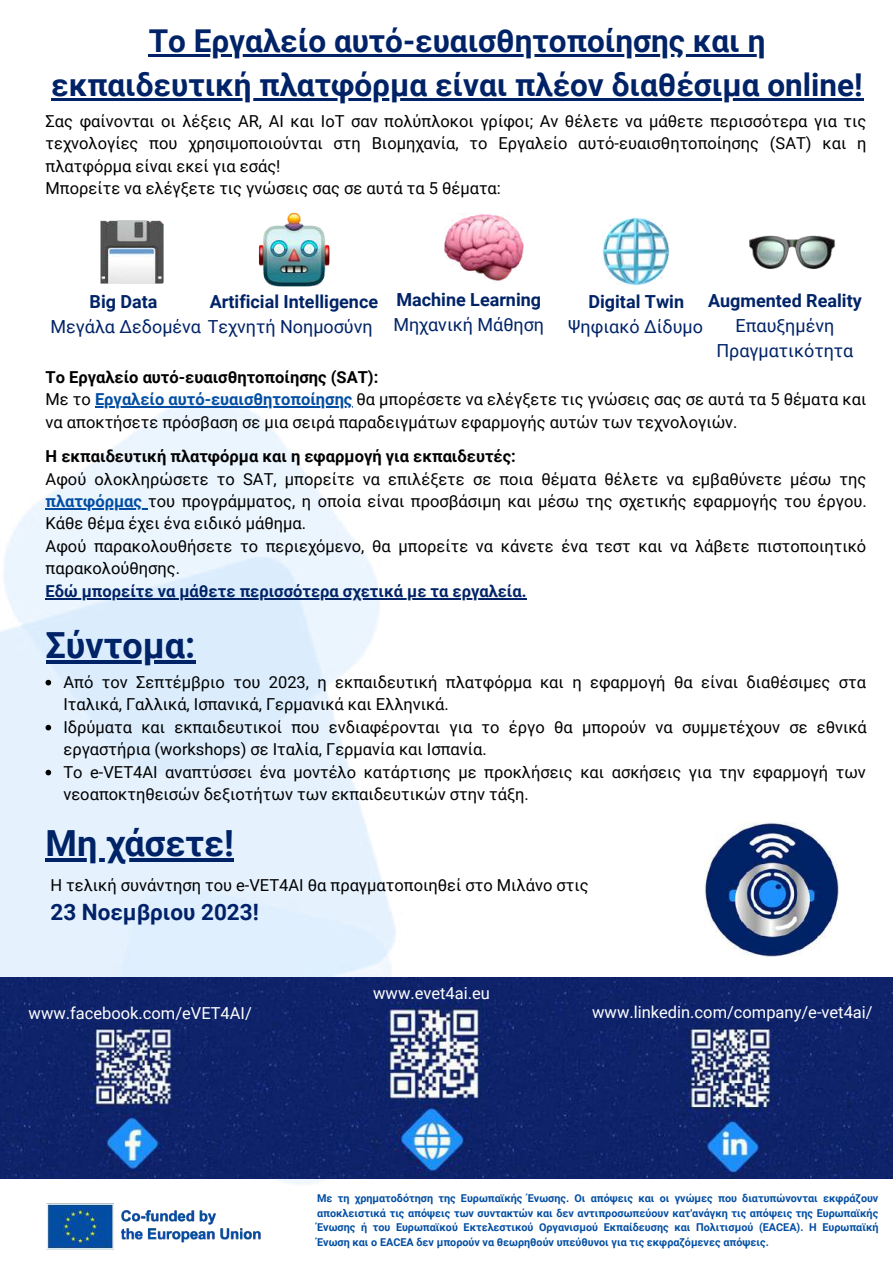
<style>
.page{position:relative;width:893px;height:1264px;background:#fff}
.page>*{position:absolute;margin:0;border:0;box-sizing:border-box;transform-origin:0 0}
.t1{font:700 36px "Roboto";color:#002267}
.t2{font:700 31.5px/43.8px "Roboto";color:#002267;text-align:center}
.t3{font:700 22.5px "Roboto";color:#012269}
.t4{font:18px/24.8px "Roboto";color:#002367;text-align:center}
.t5{font:700 18px "Roboto";color:#002367}
.t6{font:16.5px/22.5px "Roboto";color:#000}
.t7{font:16.5px "Roboto";color:#fff}
.t8{font:700 16.5px "Roboto";color:#002367}
.t9{font:700 16.5px "Roboto";color:#000}
.t10{font:700 10.8px/14.4px "Roboto";color:#034ea2;text-align:justify}
.s1{font-weight:700}
.s2{font-weight:700;color:#034ea2}
</style>
<div class="page">
<img style="left:0;top:399px;width:536px;height:786px">
<hr style="left:95px;top:406px;width:257px;height:2px;background:#034ea2">
<hr style="left:46px;top:508px;width:102px;height:2px;background:#034ea2">
<hr style="left:46px;top:598px;width:480px;height:2px;background:#002367">
<img style="left:46px;top:1203px;width:215px;height:47px">
<img style="left:0;top:977px;width:892px;height:201px">
<img style="left:704px;top:822px;width:134px;height:134px">
<svg style="left:46px;top:679px;width:5px;height:6px"></svg>
<svg style="left:46px;top:724px;width:5px;height:6px"></svg>
<svg style="left:46px;top:769px;width:5px;height:6px"></svg>
<hr style="left:46px;top:660px;width:149px;height:3px;background:#002267">
<hr style="left:46px;top:858px;width:188px;height:3px;background:#002267">
<img style="left:749px;top:235px;width:86px;height:34px">
<img style="left:602px;top:218px;width:67px;height:67px">
<img style="left:445px;top:213px;width:78px;height:68px">
<img style="left:259px;top:212px;width:71px;height:75px">
<img style="left:100px;top:221px;width:63px;height:63px">
<hr style="left:149px;top:54px;width:617px;height:2px;background:#002267">
<hr style="left:51px;top:98px;width:812px;height:2px;background:#002267">
<h2 class="t2" style="left:51px;top:19px;width:812px">Το Εργαλείο αυτό-ευαισθητοποίησης και η εκπαιδευτική πλατφόρμα είναι πλέον διαθέσιμα online!</h2>
<p class="t6" style="left:46px;top:110px;width:822px">Σας φαίνονται οι λέξεις AR, AI και IoT σαν πολύπλοκοι γρίφοι; Αν θέλετε να μάθετε περισσότερα για τις τεχνολογίες που χρησιμοποιούνται στη Βιομηχανία, το Εργαλείο αυτό-ευαισθητοποίησης (SAT) και η πλατφόρμα είναι εκεί για εσάς!<br>Μπορείτε να ελέγξετε τις γνώσεις σας σε αυτά τα 5 θέματα:</p>
<p class="t5" style="left:210px;top:292px;width:170px">Artificial Intelligence</p>
<p class="t4" style="left:50px;top:314px;width:324px">Μεγάλα Δεδομένα Τεχνητή Νοημοσύνη</p>
<p class="t5" style="left:90px;top:292px;width:69px">Big Data</p>
<p class="t5" style="left:396px;top:289px;width:146px">Machine Learning</p>
<p class="t4" style="left:393px;top:312px;width:152px">Μηχανική Μάθηση</p>
<p class="t5" style="left:708px;top:290px;width:155px">Augmented Reality</p>
<p class="t4" style="left:716px;top:313px;width:138px">Επαυξημένη<br>Πραγματικότητα</p>
<p class="t5" style="left:588px;top:292px;width:97px">Digital Twin</p>
<p class="t4" style="left:568px;top:314px;width:136px">Ψηφιακό Δίδυμο</p>
<p class="t6" style="left:46px;top:365px;width:822px"><span class="s1">Το Εργαλείο αυτό-ευαισθητοποίησης (SAT):<br></span>Με το <span class="s2">Εργαλείο αυτό-ευαισθητοποίησης</span> θα μπορέσετε να ελέγξετε τις γνώσεις σας σε αυτά τα 5 θέματα και να αποκτήσετε πρόσβαση σε μια σειρά παραδειγμάτων εφαρμογής αυτών των τεχνολογιών.</p>
<p class="t9" style="left:46px;top:446px;width:472px">Η εκπαιδευτική πλατφόρμα και η εφαρμογή για εκπαιδευτές:</p>
<p class="t6" style="left:46px;top:467px;width:822px">Αφού ολοκληρώσετε το SAT, μπορείτε να επιλέξετε σε ποια θέματα θέλετε να εμβαθύνετε μέσω της <span class="s2">πλατφόρμας</span> του προγράμματος, η οποία είναι προσβάσιμη και μέσω της σχετικής εφαρμογής του έργου.<br>Κάθε θέμα έχει ένα ειδικό μάθημα.<br>Αφού παρακολουθήσετε το περιεχόμενο, θα μπορείτε να κάνετε ένα τεστ και να λάβετε πιστοποιητικό παρακολούθησης.</p>
<p class="t8" style="left:46px;top:581px;width:482px">Εδώ μπορείτε να μάθετε περισσότερα σχετικά με τα εργαλεία.</p>
<h1 class="t1" style="left:46px;top:624px;width:151px">Σύντομα:</h1>
<p class="t6" style="left:63px;top:670px;width:804px">Από τον Σεπτέμβριο του 2023, η εκπαιδευτική πλατφόρμα και η εφαρμογή θα είναι διαθέσιμες στα Ιταλικά, Γαλλικά, Ισπανικά, Γερμανικά και Ελληνικά.<br>Ιδρύματα και εκπαιδευτικοί που ενδιαφέρονται για το έργο θα μπορούν να συμμετέχουν σε εθνικά εργαστήρια (workshops) σε Ιταλία, Γερμανία και Ισπανία.<br>Το e-VET4AI αναπτύσσει ένα μοντέλο κατάρτισης με προκλήσεις και ασκήσεις για την εφαρμογή των νεοαποκτηθεισών δεξιοτήτων των εκπαιδευτικών στην τάξη.</p>
<h1 class="t1" style="left:46px;top:822px;width:190px">Μη χάσετε!</h1>
<p class="t6" style="left:50px;top:874px;width:539px">Η τελική συνάντηση του e-VET4AI θα πραγματοποιηθεί στο Μιλάνο στις</p>
<h3 class="t3" style="left:50px;top:899px;width:210px">23 Νοεμβριου 2023!</h3>
<p class="t7" style="left:29px;top:1003px;width:225px">www.facebook.com/eVET4AI/</p>
<p class="t7" style="left:373px;top:983px;width:118px">www.evet4ai.eu</p>
<p class="t7" style="left:592px;top:1002px;width:282px">www.linkedin.com/company/e-vet4ai/</p>
<p class="t10" style="left:317px;top:1191px;width:562px">Με τη χρηματοδότηση της Ευρωπαϊκής Ένωσης. Οι απόψεις και οι γνώμες που διατυπώνονται εκφράζουν αποκλειστικά τις απόψεις των συντακτών και δεν αντιπροσωπεύουν κατ'ανάγκη τις απόψεις της Ευρωπαϊκής Ένωσης ή του Ευρωπαϊκού Εκτελεστικού Οργανισμού Εκπαίδευσης και Πολιτισμού (EACEA). Η Ευρωπαϊκή Ένωση και ο EACEA δεν μπορούν να θεωρηθούν υπεύθυνοι για τις εκφραζόμενες απόψεις.</p>
</div>
